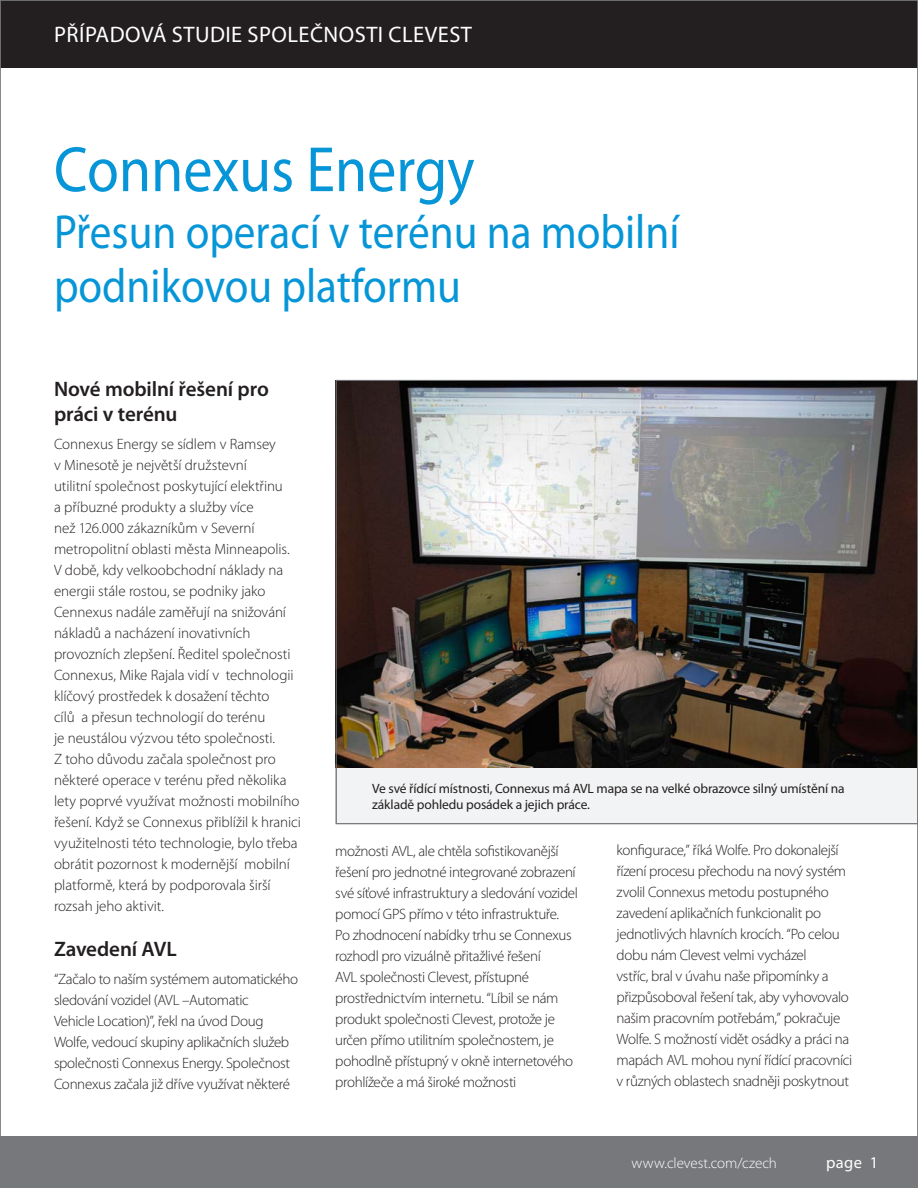
<style>
.page{position:relative;width:918px;height:1188px;background:#fff}
.page>*{position:absolute;margin:0;border:0;box-sizing:border-box;transform-origin:0 0}
.t1{font:64.5px "Myriad Pro";color:#0696d7;scale:.9 1}
.t2{font:48px/54px "Myriad Pro";color:#0696d7;scale:.9 1}
.t3{font:22.5px "Myriad Pro";letter-spacing:.02em;color:#fff}
.paragraph_sub-head{font:600 21px/25.2px "Myriad Pro";letter-spacing:-.005em;color:#231f20}
.t4{font:16.5px "Myriad Pro";color:#fff}
.Paragraph_Style_2{font:300 15px/21px "Myriad Pro";letter-spacing:-.015em;color:#231f20}
.t5{font:300 15px "Myriad Pro";color:#fff}
.t6{font:13.5px/16.2px "Myriad Pro";letter-spacing:-.01em;color:#231f20}
</style>
<div class="page">
<div style="left:0;top:0;width:918px;height:68px;background:#231f20"></div>
<div style="left:0;top:1136px;width:918px;height:52px;background:#76787b"></div>
<div style="left:336px;top:380px;width:582px;height:444px;background:#f2f3f4"></div>
<img style="left:338px;top:382px;width:578px;height:385px">
<h3 class="t3" style="left:54px;top:21px;width:419px">PŘÍPADOVÁ STUDIE SPOLEČNOSTI CLEVEST</h3>
<p class="t1" style="left:54px;top:130px;width:469px">Connexus Energy</p>
<p class="t2" style="left:54px;top:204px;width:697px">Přesun operací v terénu na mobilní podnikovou platformu</p>
<p class="paragraph_sub-head" style="left:54px;top:376px;width:217px">Nové mobilní řešení pro práci v terénu</p>
<p class="Paragraph_Style_2" style="left:54px;top:433px;width:249px">Connexus Energy se sídlem v Ramsey<br>v Minesotě je největší družstevní<br>utilitní společnost poskytující elektřinu<br>a příbuzné produkty a služby více<br>než 126.000 zákazníkům v Severní metropolitní oblasti města Minneapolis.<br>V době, kdy velkoobchodní náklady na energii stále rostou, se podniky jako Cennexus nadále zaměřují na snižování nákladů a nacházení inovativních provozních zlepšení. Ředitel společnosti Connexus, Mike Rajala vidí v technologii klíčový prostředek k dosažení těchto<br>cílů a přesun technologií do terénu<br>je neustálou výzvou této společnosti.<br>Z toho důvodu začala společnost pro některé operace v terénu před několika lety poprvé využívat možnosti mobilního řešení. Když se Connexus přiblížil k hranici využitelnosti této technologie, bylo třeba obrátit pozornost k modernější mobilní platformě, která by podporovala širší rozsah jeho aktivit.</p>
<p class="paragraph_sub-head" style="left:54px;top:936px;width:124px">Zavedení AVL</p>
<p class="Paragraph_Style_2" style="left:54px;top:968px;width:246px">“Začalo to naším systémem automatického sledování vozidel (AVL –Automatic<br>Vehicle Location)”, řekl na úvod Doug Wolfe, vedoucí skupiny aplikačních služeb společnosti Connexus Energy. Společnost Connexus začala již dříve využívat některé</p>
<p class="t6" style="left:372px;top:780px;width:474px">Ve své řídící místnosti, Connexus má AVL mapa se na velké obrazovce silný umístění na základě pohledu posádek a jejich práce.</p>
<p class="Paragraph_Style_2" style="left:335px;top:841px;width:244px">možnosti AVL, ale chtěla sofistikovanější řešení pro jednotné integrované zobrazení své síťové infrastruktury a sledování vozidel pomocí GPS přímo v této infrastruktuře.<br>Po zhodnocení nabídky trhu se Connexus rozhodl pro vizuálně přitažlivé řešení<br>AVL společnosti Clevest, přístupné prostřednictvím internetu. “Líbil se nám produkt společnosti Clevest, protože je určen přímo utilitním společnostem, je pohodlně přístupný v okně internetového prohlížeče a má široké možnosti</p>
<p class="Paragraph_Style_2" style="left:616px;top:840px;width:237px">konfigurace,” říká Wolfe. Pro dokonalejší řízení procesu přechodu na nový systém zvolil Connexus metodu postupného zavedení aplikačních funkcionalit po jednotlivých hlavních krocích. “Po celou dobu nám Clevest velmi vycházel<br>vstříc, bral v úvahu naše připomínky a přizpůsoboval řešení tak, aby vyhovovalo našim pracovním potřebám,” pokračuje Wolfe. S možností vidět osádky a práci na mapách AVL mohou nyní řídící pracovníci v různých oblastech snadněji poskytnout</p>
<p class="t5" style="left:632px;top:1154px;width:147px">www.clevest.com/czech</p>
<p class="t4" style="left:826px;top:1153px;width:54px">page 1</p>
</div>
